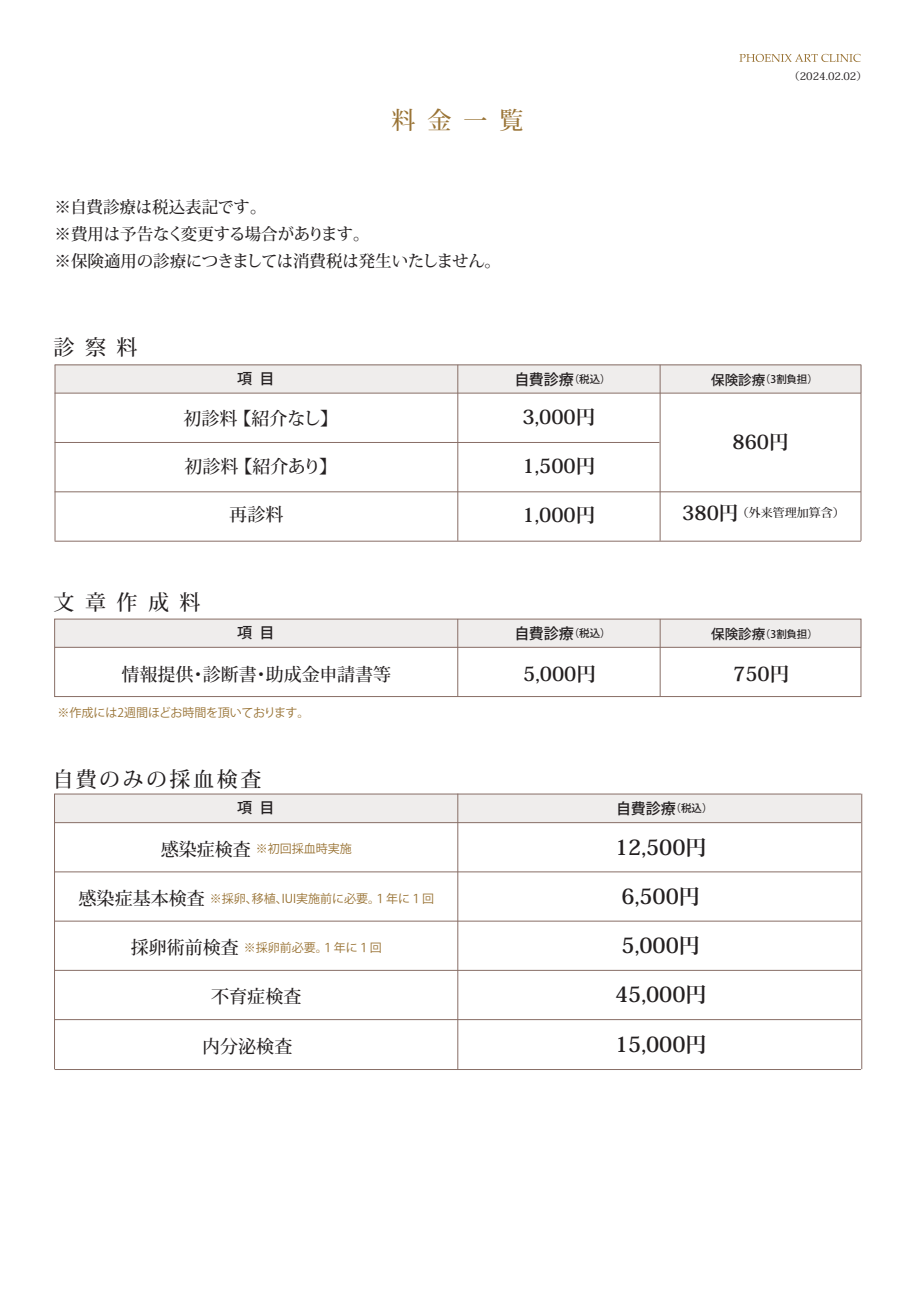
<style>
.page{position:relative;width:919px;height:1289px;background:#fff}
.page>*{position:absolute;margin:0;border:0;box-sizing:border-box;transform-origin:0 0}
.t1{font:500 24px "Koz Min Pr 6 N";color:#997335}
.t2{font:700 21px "Koz Min Pr 6 N";color:#231f20}
.t3{font:500 21px "Koz Min Pr 6 N";letter-spacing:.125em;color:#231f20}
.t4{font:700 19.5px "Koz Min Pr 6 N";color:#231f20}
.t5{font:500 18px "Koz Min Pr 6 N";color:#231f20}
.t6{font:500 16.5px/27px "Koz Min Pr 6 N";letter-spacing:-.01em;color:#231f20}
.t7{font:500 15px "Koz Go Pr 6 N";color:#231f20}
.t8{font:12px "Koz Go Pr 6 N";color:#997335}
.t9{font:500 12px "Koz Min Pr 6 N";color:#231f20}
.t10{font:500 10.5px "Koz Go Pr 6 N";letter-spacing:-.02em;color:#231f20}
.t11{font:500 10.5px "Koz Min Pr 6 N";color:#231f20}
.s1{font-size:10.5px}
.s2{font-size:13.5px}
.s3{font-weight:700;font-size:19.5px}
.s4{font-family:"Koz Min Pr 6 N";font-weight:500;font-size:18px;color:#231f20}
</style>
<div class="page">
<div style="left:55px;top:365px;width:806px;height:28px;background:#efedec"></div>
<div style="left:55px;top:619px;width:806px;height:28px;background:#efedec"></div>
<div style="left:55px;top:794px;width:806px;height:28px;background:#efedec"></div>
<hr style="left:55px;top:393px;width:805px;height:1px;background:#886e66">
<hr style="left:55px;top:541px;width:805px;height:1px;background:#886e66">
<hr style="left:55px;top:793px;width:805px;height:1px;background:#886e66">
<hr style="left:55px;top:822px;width:805px;height:1px;background:#886e66">
<hr style="left:55px;top:871px;width:805px;height:1px;background:#886e66">
<hr style="left:55px;top:920px;width:805px;height:1px;background:#886e66">
<hr style="left:55px;top:970px;width:805px;height:1px;background:#886e66">
<hr style="left:55px;top:1019px;width:805px;height:1px;background:#886e66">
<hr style="left:55px;top:1069px;width:805px;height:1px;background:#886e66">
<hr style="left:55px;top:364px;width:805px;height:1px;background:#886e66">
<hr style="left:55px;top:647px;width:805px;height:1px;background:#886e66">
<div style="left:54px;top:618px;width:807px;height:79px;border:1px solid #886e66"></div>
<hr style="left:55px;top:442px;width:604px;height:1px;background:#886e66">
<hr style="left:55px;top:491px;width:805px;height:1px;background:#886e66">
<hr style="left:659px;top:365px;width:1px;height:176px;background:#886e66">
<hr style="left:457px;top:365px;width:1px;height:176px;background:#886e66">
<hr style="left:55px;top:365px;width:1px;height:176px;background:#886e66">
<hr style="left:860px;top:365px;width:1px;height:176px;background:#886e66">
<hr style="left:457px;top:619px;width:1px;height:77px;background:#886e66">
<hr style="left:659px;top:619px;width:1px;height:77px;background:#886e66">
<hr style="left:457px;top:793px;width:1px;height:276px;background:#886e66">
<hr style="left:861px;top:793px;width:1px;height:276px;background:#886e66">
<hr style="left:54px;top:793px;width:1px;height:276px;background:#886e66">
<svg style="left:739px;top:54px;width:121px;height:8px"></svg>
<h1 class="t1" style="left:391px;top:107px;width:133px">料金一覧</h1>
<h3 class="t6" style="left:54px;top:194px;width:456px">※自費診療は税込表記です。<br>※費用は予告なく変更する場合があります。<br>※保険適用の診療につきましては消費税は発生いたしません。　</h3>
<h2 class="t3" style="left:53px;top:336px;width:85px">診察料</h2>
<p class="t11" style="left:789px;top:71px;width:79px">（2024.02.02）</p>
<p class="t7" style="left:237px;top:370px;width:39px">項目</p>
<p class="t7" style="left:514px;top:370px;width:98px">自費診療<span class="s1">（税込）</span></p>
<p class="t10" style="left:711px;top:373px;width:108px"><span class="s2">保険診療</span>（3割負担）</p>
<h3 class="t5" style="left:183px;top:408px;width:156px">初診料 【紹介なし】</h3>
<h3 class="t5" style="left:184px;top:456px;width:154px">初診料 【紹介あり】</h3>
<h3 class="t5" style="left:229px;top:504px;width:55px">再診料</h3>
<h2 class="t3" style="left:53px;top:590px;width:148px">文章作成料</h2>
<h3 class="t4" style="left:522px;top:405px;width:74px">3,000円</h3>
<h3 class="t4" style="left:522px;top:455px;width:74px">1,500円</h3>
<h3 class="t4" style="left:522px;top:504px;width:74px">1,000円</h3>
<h3 class="t4" style="left:732px;top:431px;width:58px">860円</h3>
<p class="t9" style="left:682px;top:506px;width:164px"><span class="s3">380円</span>（外来管理加算含）</p>
<p class="t7" style="left:237px;top:624px;width:39px">項目</p>
<p class="t7" style="left:514px;top:625px;width:98px">自費診療<span class="s1">（税込）</span></p>
<p class="t10" style="left:711px;top:628px;width:108px"><span class="s2">保険診療</span>（3割負担）</p>
<h3 class="t5" style="left:122px;top:664px;width:271px">情報提供・診断書・助成金申請書等</h3>
<p class="t8" style="left:57px;top:706px;width:253px">※作成には2週間ほどお時間を頂いております。</p>
<h2 class="t3" style="left:53px;top:767px;width:210px">自費のみの採血検査</h2>
<h3 class="t4" style="left:523px;top:663px;width:74px">5,000円</h3>
<h3 class="t4" style="left:733px;top:663px;width:58px">750円</h3>
<p class="t7" style="left:237px;top:799px;width:39px">項目</p>
<p class="t7" style="left:616px;top:799px;width:98px">自費診療<span class="s1">（税込）</span></p>
<p class="t8" style="left:161px;top:842px;width:192px"><span class="s4">感染症検査</span> ※初回採血時実施</p>
<p class="t8" style="left:79px;top:891px;width:357px"><span class="s4">感染症基本検査</span> ※採卵、移植、IUI実施前に必要。１年に１回</p>
<p class="t8" style="left:131px;top:940px;width:252px"><span class="s4">採卵術前検査</span> ※採卵前必要。１年に１回</p>
<h3 class="t5" style="left:211px;top:986px;width:91px">不育症検査</h3>
<h3 class="t5" style="left:202px;top:1035px;width:109px">内分泌検査　</h3>
<h2 class="t2" style="left:615px;top:835px;width:93px">12,500円</h2>
<h2 class="t2" style="left:621px;top:884px;width:80px">6,500円</h2>
<h2 class="t2" style="left:621px;top:933px;width:80px">5,000円</h2>
<h2 class="t2" style="left:615px;top:982px;width:93px">45,000円</h2>
<h2 class="t2" style="left:615px;top:1032px;width:93px">15,000円</h2>
</div>
